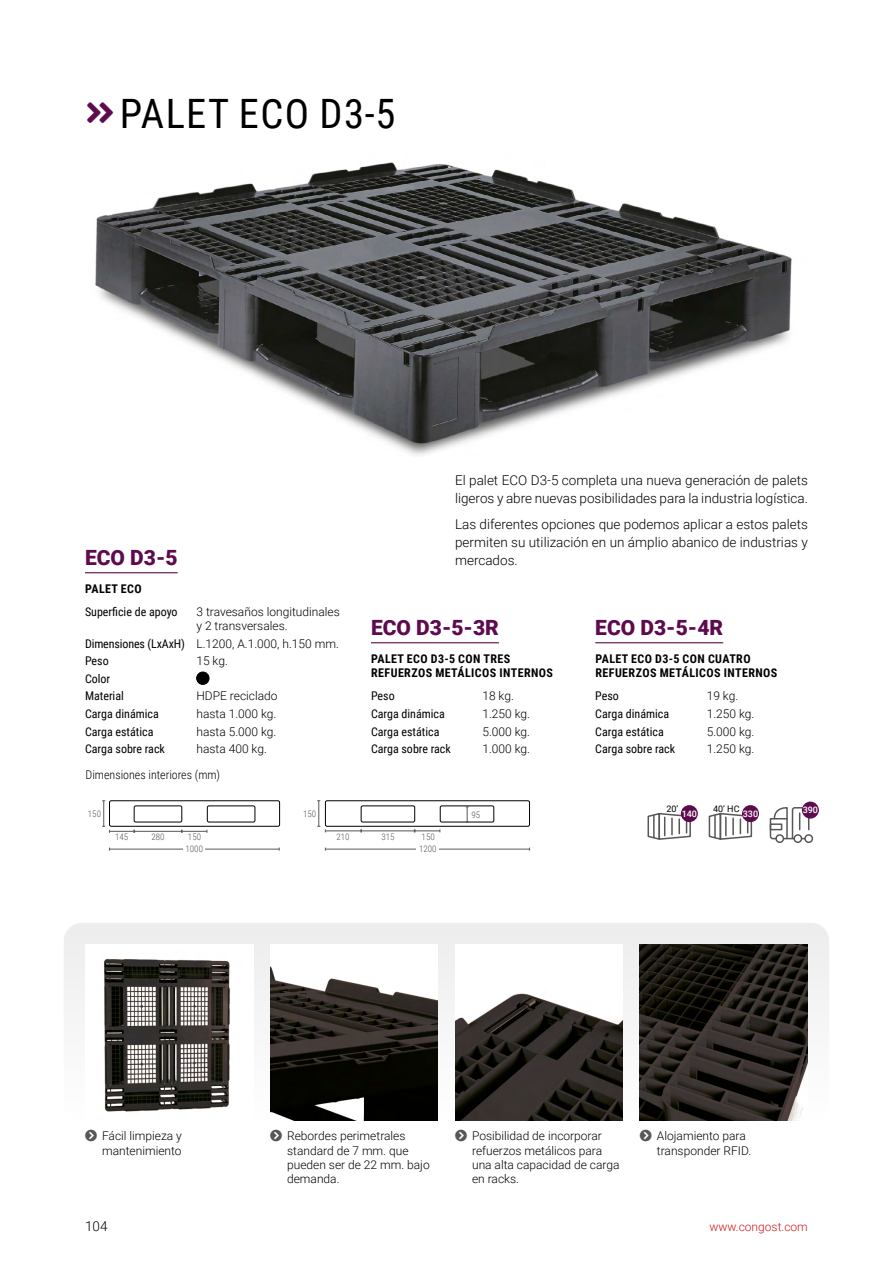
<style>
.page{position:relative;width:893px;height:1263px;background:#fff}
.page>*{position:absolute;margin:0;border:0;box-sizing:border-box;transform-origin:0 0}
.t1{font:40.5px "Roboto Condensed";letter-spacing:.035em;color:#000}
.t2{font:900 21px "Roboto";color:#5e0a4f}
.t3{font:300 13.5px/18px "Roboto";color:#000}
.t4{font:300 12px/14.4px "Roboto";color:#000}
.t5{font:12px/17.5px "Roboto Condensed";color:#000}
.t6{font:700 12px/14.4px "Roboto Condensed";letter-spacing:.035em;color:#000}
.t7{font:300 12px "Roboto Condensed";color:#000}
.t8{font:300 12px "Roboto";color:#cd1719}
.t9{font:300 9px "Roboto Condensed";color:#575756}
.t10{font:500 9px "Roboto";color:#fff}
.t11{font:9px "Roboto";color:#000}
.s1{font-family:"Roboto Condensed";font-weight:400}
</style>
<div class="page">
<img style="left:95px;top:162px;width:697px;height:294px">
<div style="left:64px;top:923px;width:765px;height:197px;background:#ededed;border-radius:18px"></div>
<img style="left:85px;top:944px;width:168px;height:176px">
<img style="left:270px;top:944px;width:168px;height:176px">
<img style="left:455px;top:944px;width:168px;height:176px">
<img style="left:640px;top:944px;width:168px;height:176px">
<hr style="left:109px;top:849px;width:170px;height:1px;background:#575756">
<div style="left:183px;top:846px;width:22px;height:7px;background:#fff"></div>
<svg style="left:102px;top:800px;width:178px;height:33px"></svg>
<hr style="left:325px;top:849px;width:205px;height:1px;background:#575756">
<div style="left:417px;top:846px;width:22px;height:7px;background:#fff"></div>
<svg style="left:317px;top:800px;width:213px;height:32px"></svg>
<hr style="left:85px;top:572px;width:93px;height:1px;background:#5e0a4f">
<div style="left:197px;top:672px;width:12px;height:12px;background:#000;border-radius:50%"></div>
<div style="left:196px;top:672px;width:13px;height:13px;border:1px solid #000;border-radius:50%"></div>
<hr style="left:371px;top:642px;width:128px;height:1px;background:#5e0a4f">
<hr style="left:595px;top:642px;width:128px;height:1px;background:#5e0a4f">
<div style="left:775px;top:834px;width:9px;height:9px;border:1px solid #575756;border-radius:4px"></div>
<div style="left:793px;top:834px;width:9px;height:9px;border:1px solid #575756;border-radius:4px"></div>
<div style="left:804px;top:834px;width:9px;height:9px;border:1px solid #575756;border-radius:4px"></div>
<svg style="left:769px;top:806px;width:45px;height:34px"></svg>
<div style="left:802px;top:801px;width:17px;height:18px;background:#5e0a4f;border-radius:50%"></div>
<svg style="left:647px;top:812px;width:44px;height:28px"></svg>
<div style="left:681px;top:805px;width:17px;height:17px;background:#5e0a4f;border-radius:50%"></div>
<svg style="left:708px;top:812px;width:45px;height:28px"></svg>
<div style="left:742px;top:805px;width:17px;height:17px;background:#5e0a4f;border-radius:50%"></div>
<h1 class="t1" style="left:120px;top:85px;width:277px">PALET ECO D3-5</h1>
<h2 class="t2" style="left:85px;top:543px;width:94px">ECO D3-5</h2>
<p class="t6" style="left:85px;top:581px;width:58px">PALET ECO</p>
<p class="t5" style="left:85px;top:602px;width:94px">Superficie de apoyo</p>
<p class="t4" style="left:196px;top:604px;width:145px">3 travesaños longitudinales y 2 transversales.</p>
<p class="t4" style="left:85px;top:636px;width:255px"><span class="s1">Dimensiones (LxAxH)</span> L.1200, A.1.000, h.150 mm.</p>
<p class="t5" style="left:85px;top:652px;width:25px">Peso</p>
<p class="t4" style="left:196px;top:653px;width:33px">15 kg.</p>
<p class="t5" style="left:85px;top:669px;width:40px">Color<br>Material</p>
<p class="t4" style="left:196px;top:688px;width:83px">HDPE reciclado</p>
<p class="t5" style="left:85px;top:704px;width:75px">Carga dinámica</p>
<p class="t4" style="left:196px;top:706px;width:81px">hasta 1.000 kg.</p>
<p class="t5" style="left:85px;top:722px;width:70px">Carga estática</p>
<p class="t4" style="left:196px;top:723px;width:81px">hasta 5.000 kg.</p>
<p class="t5" style="left:85px;top:739px;width:81px">Carga sobre rack</p>
<p class="t4" style="left:196px;top:741px;width:72px">hasta 400 kg.</p>
<p class="t7" style="left:86px;top:766px;width:136px">Dimensiones interiores (mm)</p>
<p class="t9" style="left:88px;top:807px;width:15px">150</p>
<p class="t9" style="left:303px;top:807px;width:15px">150</p>
<p class="t3" style="left:455px;top:471px;width:354px">El palet ECO D3-5 completa una nueva generación de palets ligeros y abre nuevas posibilidades para la industria logística.</p>
<p class="t3" style="left:455px;top:515px;width:354px;text-align:justify">Las diferentes opciones que podemos aplicar a estos palets permiten su utilización en un ámplio abanico de industrias y mercados.</p>
<h2 class="t2" style="left:371px;top:613px;width:129px">ECO D3-5-3R</h2>
<p class="t6" style="left:371px;top:651px;width:183px">PALET ECO D3-5 CON TRES<br>REFUERZOS METÁLICOS INTERNOS</p>
<p class="t5" style="left:371px;top:687px;width:25px">Peso</p>
<p class="t4" style="left:482px;top:688px;width:33px">18 kg.</p>
<p class="t5" style="left:371px;top:704px;width:75px">Carga dinámica</p>
<p class="t4" style="left:482px;top:706px;width:49px">1.250 kg.</p>
<p class="t5" style="left:371px;top:722px;width:70px">Carga estática</p>
<p class="t4" style="left:482px;top:724px;width:49px">5.000 kg.</p>
<p class="t5" style="left:371px;top:739px;width:81px">Carga sobre rack</p>
<p class="t4" style="left:482px;top:741px;width:49px">1.000 kg.</p>
<p class="t9" style="left:471px;top:808px;width:10px">95</p>
<h2 class="t2" style="left:595px;top:613px;width:129px">ECO D3-5-4R</h2>
<p class="t6" style="left:595px;top:651px;width:183px">PALET ECO D3-5 CON CUATRO<br>REFUERZOS METÁLICOS INTERNOS</p>
<p class="t5" style="left:595px;top:687px;width:25px">Peso</p>
<p class="t4" style="left:707px;top:688px;width:33px">19 kg.</p>
<p class="t5" style="left:595px;top:704px;width:75px">Carga dinámica</p>
<p class="t4" style="left:707px;top:706px;width:49px">1.250 kg.</p>
<p class="t5" style="left:595px;top:722px;width:70px">Carga estática</p>
<p class="t4" style="left:707px;top:724px;width:49px">5.000 kg.</p>
<p class="t5" style="left:595px;top:739px;width:81px">Carga sobre rack</p>
<p class="t4" style="left:707px;top:741px;width:49px">1.250 kg.</p>
<p class="t11" style="left:666px;top:802px;width:13px">20’</p>
<p class="t10" style="left:682px;top:807px;width:17px">140</p>
<p class="t11" style="left:713px;top:802px;width:28px">40’ HC</p>
<p class="t10" style="left:743px;top:807px;width:17px">330</p>
<p class="t10" style="left:803px;top:804px;width:17px">390</p>
<p class="t9" style="left:115px;top:831px;width:15px">145</p>
<p class="t9" style="left:151px;top:831px;width:15px">280</p>
<p class="t9" style="left:188px;top:831px;width:15px">150</p>
<p class="t9" style="left:186px;top:843px;width:19px">1000</p>
<p class="t9" style="left:337px;top:831px;width:15px">210</p>
<p class="t9" style="left:381px;top:831px;width:15px">315</p>
<p class="t9" style="left:422px;top:831px;width:15px">150</p>
<p class="t9" style="left:419px;top:843px;width:19px">1200</p>
<p class="t4" style="left:102px;top:1128px;width:81px">Fácil limpieza y mantenimiento</p>
<p class="t4" style="left:287px;top:1128px;width:144px">Rebordes perimetrales standard de 7 mm. que pueden ser de 22 mm. bajo demanda.</p>
<p class="t4" style="left:657px;top:1128px;width:96px">Alojamiento para transponder RFID.</p>
<p class="t4" style="left:472px;top:1128px;width:149px">Posibilidad de incorporar refuerzos metálicos para una alta capacidad de carga en racks.</p>
<p class="t3" style="left:85px;top:1217px;width:24px">104</p>
<p class="t8" style="left:709px;top:1218px;width:100px">www.congost.com</p>
</div>
